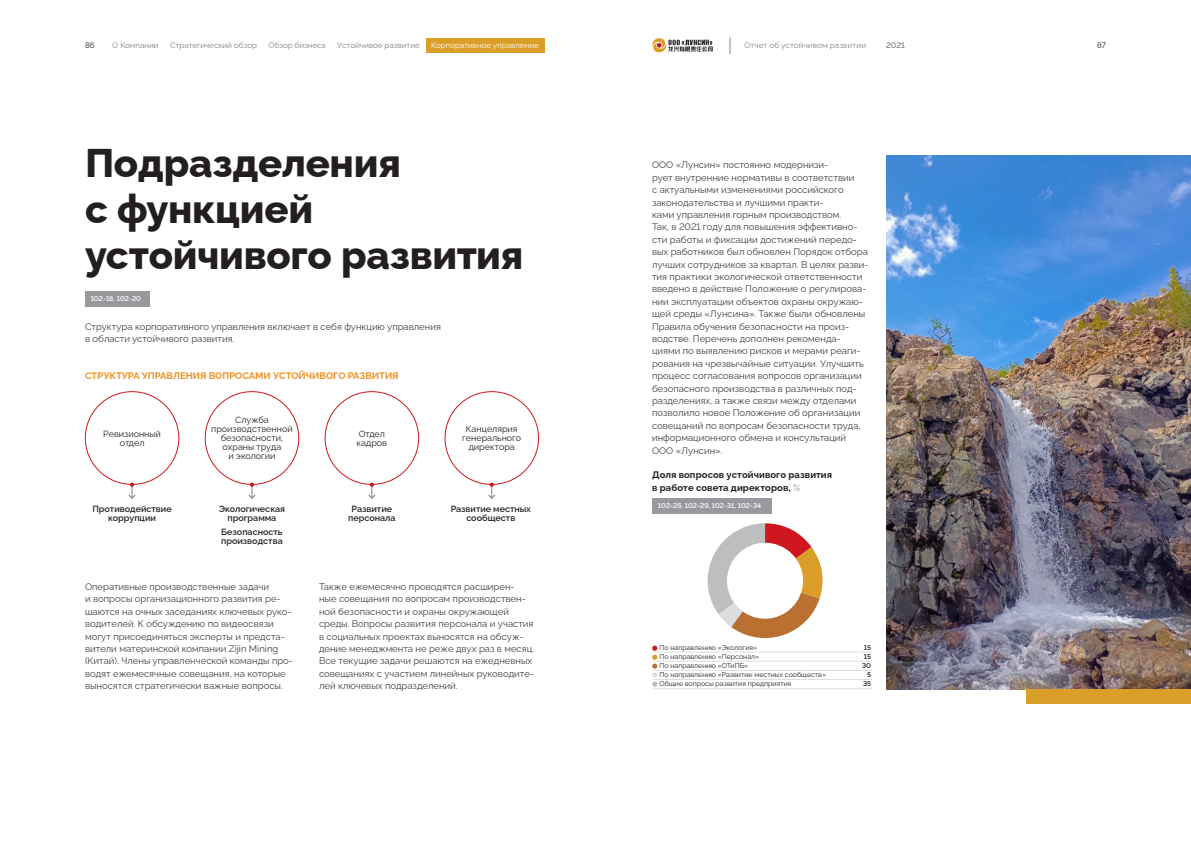
<style>
.page{position:relative;width:1191px;height:842px;background:#fff}
.page>*{position:absolute;margin:0;border:0;box-sizing:border-box;transform-origin:0 0}
.t1{font:800 40px/46px "Raleway";letter-spacing:-.01em;color:#231f20}
.t2{font:9.5px/12.4px "Raleway";color:#414042}
.t3{font:700 9.5px/12.4px "Raleway";letter-spacing:.01em;color:#231f20}
.t4{font:700 9.5px "Raleway";color:#f29020}
.t5{font:9px/9px "Raleway";color:#231f20;text-align:center}
.t6{font:600 9px/9px "Raleway";color:#231f20;text-align:center}
.t7{font:8px "Raleway";color:#808285}
.t8{font:8px "Raleway";letter-spacing:.02em;color:#808285}
.t9{font:8px "Raleway";color:#fff}
.t10{font:8px "Raleway";color:#231f20}
.t11{font:600 8px "Raleway";color:#808285}
.t12{font:7px/9px "Raleway";color:#231f20}
.t13{font:600 7px "Raleway";color:#fff}
.t14{font:600 7px/9px "Raleway";color:#231f20;text-align:right}
.s1{font-weight:400;color:#808285}
</style>
<div class="page">
<div style="left:652px;top:498px;width:119px;height:15px;background:#97999c"></div>
<svg style="left:707px;top:523px;width:116px;height:115px"></svg>
<div style="left:727px;top:543px;width:76px;height:76px;background:#fff;border-radius:50%"></div>
<svg style="left:652px;top:646px;width:5px;height:41px"></svg>
<hr style="left:652px;top:652px;width:219px;height:1px;background:#dcddde">
<hr style="left:652px;top:661px;width:219px;height:1px;background:#dcddde">
<hr style="left:652px;top:670px;width:219px;height:1px;background:#dcddde">
<hr style="left:653px;top:679px;width:219px;height:1px;background:#dcddde">
<hr style="left:652px;top:688px;width:219px;height:1px;background:#dcddde">
<div style="left:85px;top:292px;width:64px;height:15px;background:#97999c"></div>
<svg style="left:128px;top:483px;width:8px;height:16px"></svg>
<svg style="left:248px;top:483px;width:8px;height:16px"></svg>
<svg style="left:368px;top:483px;width:8px;height:16px"></svg>
<svg style="left:488px;top:483px;width:8px;height:16px"></svg>
<img style="left:886px;top:156px;width:305px;height:533px">
<div style="left:1026px;top:689px;width:165px;height:14px;background:#da9e29"></div>
<div style="left:425px;top:38px;width:119px;height:14px;background:#da9e29"></div>
<svg style="left:729px;top:37px;width:1px;height:17px"></svg>
<svg style="left:652px;top:38px;width:61px;height:15px"></svg>
<p class="t10" style="left:85px;top:38px;width:11px">86</p>
<p class="t7" style="left:112px;top:38px;width:48px">О Компании</p>
<p class="t7" style="left:170px;top:38px;width:88px">Стратегический обзор</p>
<p class="t7" style="left:268px;top:38px;width:59px">Обзор бизнеса</p>
<p class="t7" style="left:337px;top:38px;width:84px">Устойчивое развитие</p>
<p class="t9" style="left:431px;top:38px;width:109px">Корпоративное управление</p>
<p class="t8" style="left:744px;top:38px;width:123px">Отчет об устойчивом развитии</p>
<p class="t11" style="left:886px;top:38px;width:20px">2021</p>
<p class="t10" style="left:1097px;top:38px;width:10px">87</p>
<h1 class="t1" style="left:85px;top:136px;width:440px">Подразделения<br>с функцией устойчивого развития</h1>
<p class="t13" style="left:91px;top:293px;width:52px">102-18, 102-20</p>
<p class="t2" style="left:85px;top:319px;width:357px">Структура корпоративного управления включает в себя функцию управления в области устойчивого развития.</p>
<p class="t4" style="left:85px;top:368px;width:315px">СТРУКТУРА УПРАВЛЕНИЯ ВОПРОСАМИ УСТОЙЧИВОГО РАЗВИТИЯ</p>
<p class="t5" style="left:211px;top:415px;width:83px">Служба производственной безопасности, охраны труда<br>и экологии</p>
<p class="t5" style="left:103px;top:428px;width:59px">Ревизионный отдел</p>
<p class="t5" style="left:356px;top:428px;width:32px;text-align:left">Отдел кадров</p>
<p class="t5" style="left:462px;top:424px;width:61px">Канцелярия генерального директора</p>
<p class="t6" style="left:219px;top:503px;width:68px">Экологическая программа</p>
<p class="t6" style="left:221px;top:526px;width:63px;text-align:left">Безопасность производства</p>
<p class="t6" style="left:92px;top:503px;width:81px">Противодействие коррупции</p>
<p class="t6" style="left:348px;top:503px;width:49px">Развитие персонала</p>
<p class="t6" style="left:451px;top:503px;width:82px">Развитие местных сообществ</p>
<p class="t2" style="left:85px;top:579px;width:209px">Оперативные производственные задачи<br>и вопросы организационного развития ре&shy;шаются на очных заседаниях ключевых руко&shy;водителей. К обсуждению по видеосвязи могут присоединяться эксперты и предста&shy;вители материнской компании Zijin Mining (Китай). Члены управленческой команды про&shy;водят ежемесячные совещания, на которые выносятся стратегически важные вопросы.</p>
<p class="t2" style="left:319px;top:579px;width:216px">Также ежемесячно проводятся расширен&shy;ные совещания по вопросам производствен&shy;ной безопасности и охраны окружающей среды. Вопросы развития персонала и участия в социальных проектах выносятся на обсуж&shy;дение менеджмента не реже двух раз в месяц.<br>Все текущие задачи решаются на ежедневных совещаниях с участием линейных руководите&shy;лей ключевых подразделений.</p>
<p class="t2" style="left:652px;top:158px;width:218px">ООО «Лунсин» постоянно модернизи-<br>рует внутренние нормативы в соответствии<br>с актуальными изменениями российского законодательства и лучшими практи-<br>ками управления горным производством.<br>Так, в 2021 году для повышения эффективно&shy;сти работы и фиксации достижений передо&shy;вых работников был обновлен Порядок отбора лучших сотрудников за квартал. В целях разви&shy;тия практики экологической ответственности введено в действие Положение о регулирова&shy;нии эксплуатации объектов охраны окружаю&shy;щей среды «Лунсина». Также были обновлены Правила обучения безопасности на произ&shy;водстве. Перечень дополнен рекоменда&shy;циями по выявлению рисков и мерами реаги&shy;рования на чрезвычайные ситуации. Улучшить процесс согласования вопросов организации безопасного производства в различных под&shy;разделениях, а также связи между отделами позволило новое Положение об организации совещаний по вопросам безопасности труда, информационного обмена и консультаций ООО «Лунсин».</p>
<p class="t3" style="left:652px;top:468px;width:181px">Доля вопросов устойчивого развития в работе совета директоров, <span class="s1">%</span></p>
<p class="t13" style="left:658px;top:500px;width:105px">102-26, 102-29, 102-31, 102-34</p>
<p class="t12" style="left:659px;top:642px;width:168px">По направлению «Экология»<br>По направлению «Персонал»<br>По направлению «ОТиПБ»<br>По направлению «Развитие местных сообществ»<br>Общие вопросы развития предприятия</p>
<p class="t14" style="left:862px;top:642px;width:10px">15<br>15<br>30<br>5<br>35</p>
</div>
